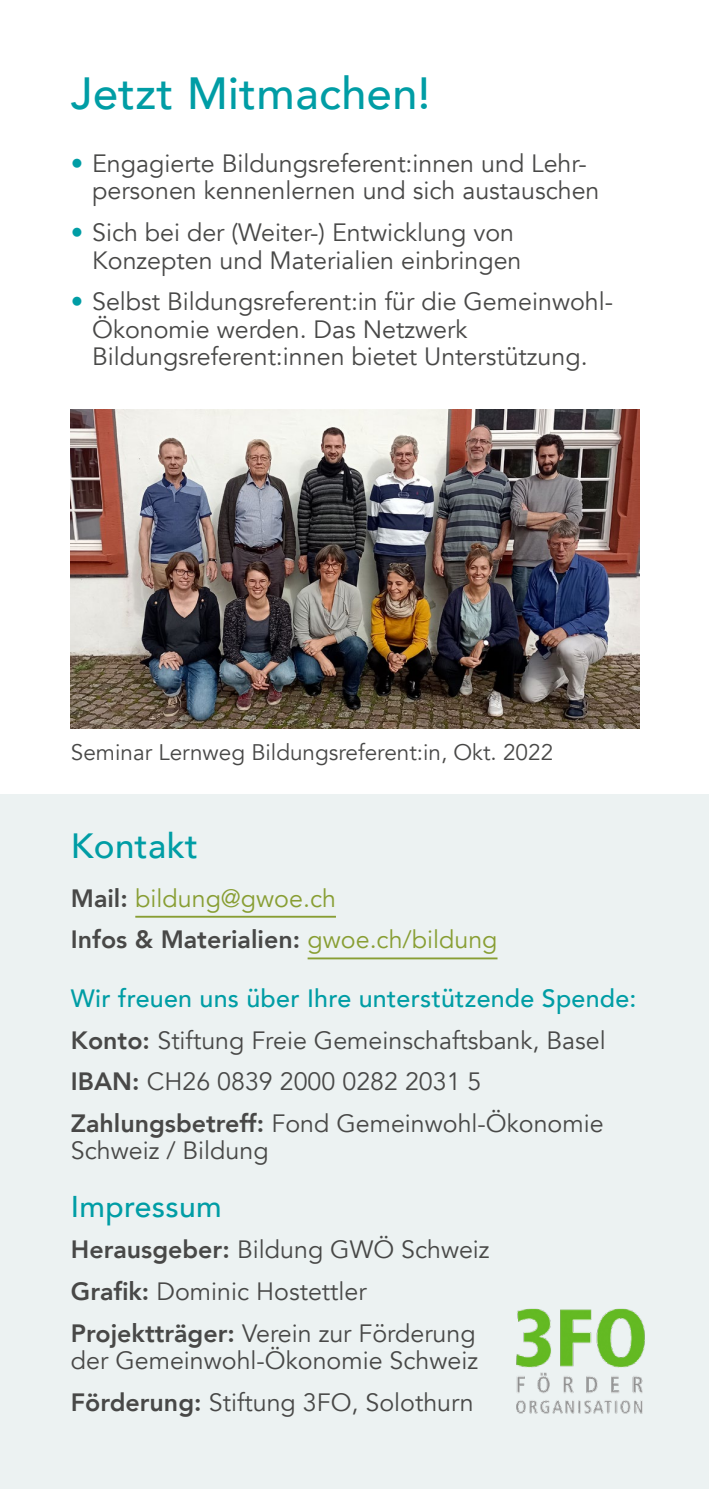
<style>
.page{position:relative;width:709px;height:1489px;background:#fff}
.page>*{position:absolute;margin:0;border:0;box-sizing:border-box;transform-origin:0 0}
.t1{font:500 45px "Avenir";letter-spacing:.01em;color:#009da5}
.t2{font:500 35px "Avenir";letter-spacing:.01em;color:#009da5}
.t3{font:500 30px "Avenir";letter-spacing:.01em;color:#009da5}
.t4{font:25px/41.8px "Avenir";color:#484847}
.t5{font:25px/41.8px "Avenir";color:#889e33}
.t6{font:22.5px "Avenir";color:#484847}
.s1{color:#009da5}
.s2{font-weight:800;color:#484847}
.s3{font-weight:500;color:#009da5}
.s4{font-weight:800}
</style>
<div class="page">
<div style="left:0;top:794px;width:709px;height:694px;background:#ecf2f2"></div>
<hr style="left:135px;top:915px;width:201px;height:2px;background:#889e33">
<hr style="left:307px;top:957px;width:190px;height:2px;background:#889e33">
<img style="left:516px;top:1308px;width:129px;height:106px">
<img style="left:71px;top:409px;width:568px;height:319px">
<h1 class="t1" style="left:71px;top:54px;width:361px">Jetzt Mitmachen!</h1>
<p class="t4" style="left:92px;top:150px;width:509px;line-height:27.5px;text-indent:-21px"><span class="s1">•</span> Engagierte Bildungsreferent:innen und Lehr&shy;personen kennenlernen und sich austauschen</p>
<p class="t4" style="left:71px;top:219px;width:452px;line-height:27.5px;text-align:right"><span class="s1">•</span> Sich bei der (Weiter-) Entwicklung von<br>Konzepten und Materialien einbringen</p>
<p class="t4" style="left:92px;top:288px;width:522px;line-height:27.5px;text-indent:-21px"><span class="s1">•</span> Selbst Bildungsreferent:in fü r die Gemeinwohl-<br>Ökonomie werden. Das Netzwerk<br>Bildungsreferent:innen bietet Unterstützung.</p>
<p class="t6" style="left:71px;top:739px;width:484px">Seminar Lernweg Bildungsreferent:in, Okt. 2022</p>
<h2 class="t2" style="left:71px;top:815px;width:129px">Kontakt</h2>
<p class="t5" style="left:71px;top:877px;width:428px"><span class="s2">Mail:</span> bildung@gwoe.ch<br><span class="s2">Infos &amp; Materialien:</span> gwoe.ch/bildung</p>
<p class="t4" style="left:71px;top:977px;width:567px"><span class="s3">Wir freuen uns über Ihre unterstützende Spende:<br></span><span class="s4">Konto:</span> Stiftung Freie Gemeinschaftsbank, Basel <span class="s4">IBAN:</span> CH26 0839 2000 0282 2031 5<br><span class="s4">Zahlungsbetreff:</span> Fond Gemeinwohl-Ökonomie</p>
<p class="t4" style="left:71px;top:1130px;width:199px">Schweiz / Bildung</p>
<p class="t3" style="left:71px;top:1180px;width:152px">Impressum</p>
<p class="t4" style="left:71px;top:1229px;width:420px"><span class="s4">Herausgeber:</span> Bildung GWÖ Schweiz<br><span class="s4">Grafik:</span> Dominic Hostettler<br><span class="s4">Projektträger:</span> Verein zur Förderung</p>
<p class="t4" style="left:71px;top:1340px;width:409px">der Gemeinwohl-Ökonomie Schweiz<br><span class="s4">Förderung:</span> Stiftung 3FO, Solothurn</p>
</div>
